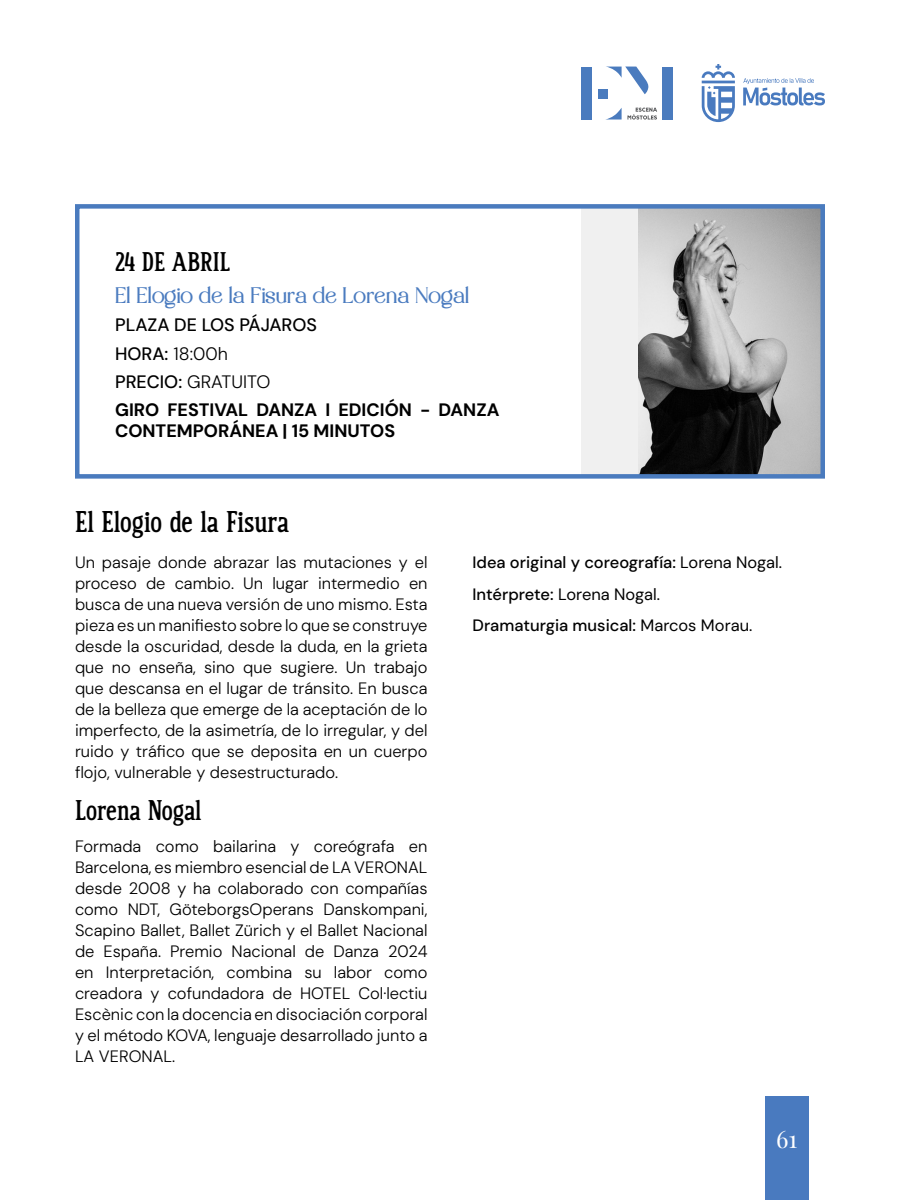
<style>
.page{position:relative;width:900px;height:1200px;background:#fff}
.page>*{position:absolute;margin:0;border:0;box-sizing:border-box;transform-origin:0 0}
.t1{font:30px "CS Dario Drawn";color:#000}
.t2{font:28.5px "CS Dario Drawn";color:#000}
.t3{font:27px "CS Dario Drawn";color:#000}
.t4{font:24px "Playfair Display";color:#fff}
.t5{font:22.5px "Branley";color:#4a7bbf}
.t6{font:700 18px/28.5px "DM Sans 18 pt";color:#000}
.t7{font:300 16.5px/21px "DM Sans 18 pt";color:#000;text-align:justify}
.t8{font:500 16.5px/31.5px "DM Sans 18 pt";color:#000}
.s1{font-weight:500}
.s2{font-weight:300}
.s3{font-weight:400}
</style>
<div class="page">
<div style="left:765px;top:1096px;width:43px;height:104px;background:#497abf"></div>
<svg style="left:702px;top:64px;width:123px;height:58px"></svg>
<div style="left:599px;top:89px;width:9px;height:9px;background:#4a7bbe"></div>
<svg style="left:608px;top:67px;width:41px;height:27px"></svg>
<svg style="left:605px;top:108px;width:52px;height:12px"></svg>
<div style="left:662px;top:67px;width:10px;height:53px;background:#4a7bbe"></div>
<div style="left:581px;top:67px;width:10px;height:53px;background:#4a7bbe"></div>
<img style="left:638px;top:209px;width:182px;height:265px">
<div style="left:581px;top:206px;width:57px;height:270px;background:#f0f0f0"></div>
<div style="left:75px;top:204px;width:750px;height:275px;border:4px solid #4a7bbe"></div>
<h3 class="t3" style="left:115px;top:247px;width:117px">24 DE ABRIL</h3>
<h3 class="t5" style="left:115px;top:282px;width:356px">El Elogio de la Fisura de Lorena Nogal</h3>
<p class="t6" style="left:115px;top:310px;width:386px"><span class="s1">PLAZA DE LOS PÁJAROS<br>HORA:</span> <span class="s2">18:00h<br></span><span class="s1">PRECIO:</span> <span class="s2">GRATUITO<br></span>GIRO FESTIVAL DANZA I EDICIÓN - DANZA</p>
<p class="t6" style="left:115px;top:417px;width:282px">CONTEMPORÁNEA | 15 MINUTOS</p>
<h1 class="t1" style="left:75px;top:505px;width:215px">El Elogio de la Fisura</h1>
<p class="t7" style="left:75px;top:552px;width:354px">Un pasaje donde abrazar las mutaciones y el proceso de cambio. Un lugar intermedio en busca de una nueva versión de uno mismo. Esta pieza es un manifiesto sobre lo que se construye desde la oscuridad, desde la duda, en la grieta que no enseña, sino que sugiere. Un trabajo que descansa en el lugar de tránsito. En busca de la belleza que emerge de la aceptación de lo imperfecto, de la asimetría, de lo irregular, y del ruido y tráfico que se deposita en un cuerpo flojo, vulnerable y desestructurado.</p>
<h2 class="t2" style="left:75px;top:795px;width:128px">Lorena Nogal</h2>
<p class="t7" style="left:75px;top:836px;width:354px">Formada como bailarina y coreógrafa en Barcelona, es miembro esencial de LA VERONAL desde 2008 y ha colaborado con compañías como NDT, GöteborgsOperans Danskompani, Scapino Ballet, Ballet Zürich y el Ballet Nacional de España. Premio Nacional de Danza 2024 en Interpretación, combina su labor como creadora y cofundadora de HOTEL Col·lectiu Escènic con la docencia en disociación corporal y el método KOVA, lenguaje desarrollado junto a LA VERONAL.</p>
<p class="t8" style="left:473px;top:547px;width:311px">Idea original y coreografía: <span class="s3">Lorena Nogal.<br></span>Intérprete: <span class="s3">Lorena Nogal.<br></span>Dramaturgia musical: <span class="s3">Marcos Morau.</span></p>
<h3 class="t4" style="left:776px;top:1121px;width:23px">61</h3>
</div>
